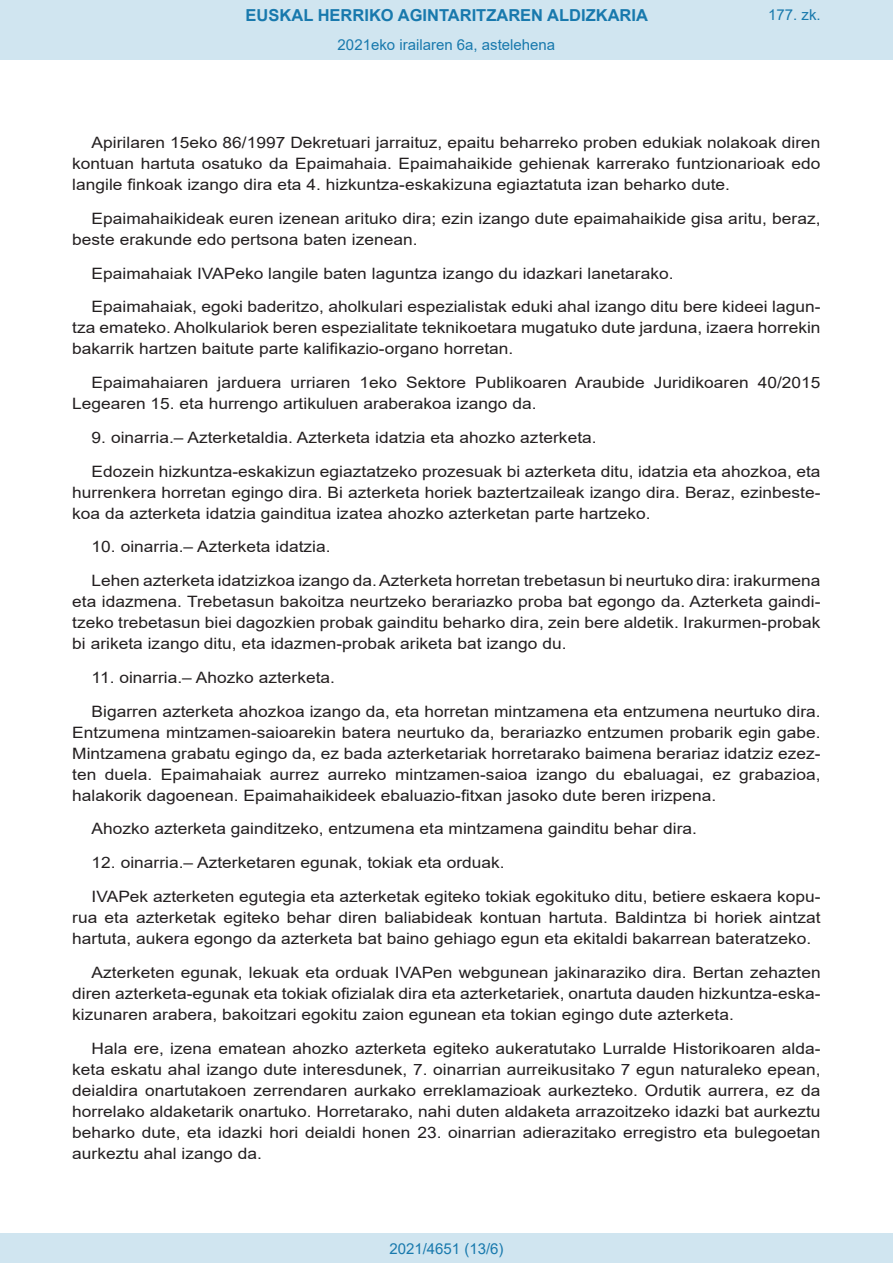
<style>
.page{position:relative;width:893px;height:1263px;background:#fff}
.page>*{position:absolute;margin:0;border:0;box-sizing:border-box;transform-origin:0 0}
.t1{font:700 16.5px "Arial";color:#1879ad}
.BOPVDetalle{font:15.6px/21px "Arial";color:#231f20;text-align:justify;scale:1.11 1}
.Paginacion_Centro{font:15px "Arial";color:#1879ad}
</style>
<div class="page">
<div style="left:0;top:0;width:893px;height:60px;background:#d0e5f0"></div>
<div style="left:0;top:1233px;width:893px;height:30px;background:#d0e5f0"></div>
<p class="t1" style="left:246px;top:3px;width:404px">EUSKAL HERRIKO AGINTARITZAREN ALDIZKARIA</p>
<p class="Paginacion_Centro" style="left:338px;top:35px;width:219px">2021eko irailaren 6a, astelehena</p>
<p class="Paginacion_Centro" style="left:768px;top:5px;width:54px">177. zk.</p>
<p class="BOPVDetalle" style="left:72px;top:132px;width:676px;text-indent:19px">Apirilaren 15eko 86/1997 Dekretuari jarraituz, epaitu beharreko proben edukiak nolakoak diren kontuan hartuta osatuko da Epaimahaia. Epaimahaikide gehienak karrerako funtzionarioak edo langile finkoak izango dira eta 4. hizkuntza-eskakizuna egiaztatuta izan beharko dute.</p>
<p class="BOPVDetalle" style="left:72px;top:208px;width:676px;text-indent:19px">Epaimahaikideak euren izenean arituko dira; ezin izango dute epaimahaikide gisa aritu, beraz, beste erakunde edo pertsona baten izenean.</p>
<p class="BOPVDetalle" style="left:92px;top:263px;width:526px">Epaimahaiak IVAPeko langile baten laguntza izango du idazkari lanetarako.</p>
<p class="BOPVDetalle" style="left:72px;top:296px;width:676px;text-indent:19px">Epaimahaiak, egoki baderitzo, aholkulari espezialistak eduki ahal izango ditu bere kideei lagun&shy;tza emateko. Aholkulariok beren espezialitate teknikoetara mugatuko dute jarduna, izaera horrekin bakarrik hartzen baitute parte kalifikazio-organo horretan.</p>
<p class="BOPVDetalle" style="left:72px;top:372px;width:676px;text-indent:19px">Epaimahaiaren jarduera urriaren 1eko Sektore Publikoaren Araubide Juridikoaren 40/2015<br>Legearen 15. eta hurrengo artikuluen araberakoa izango da.</p>
<p class="BOPVDetalle" style="left:92px;top:427px;width:456px">9. oinarria.– Azterketaldia. Azterketa idatzia eta ahozko azterketa.</p>
<p class="BOPVDetalle" style="left:72px;top:461px;width:676px;text-indent:19px">Edozein hizkuntza-eskakizun egiaztatzeko prozesuak bi azterketa ditu, idatzia eta ahozkoa, eta hurrenkera horretan egingo dira. Bi azterketa horiek baztertzaileak izango dira. Beraz, ezinbeste&shy;koa da azterketa idatzia gainditua izatea ahozko azterketan parte hartzeko.</p>
<p class="BOPVDetalle" style="left:92px;top:536px;width:217px">10. oinarria.– Azterketa idatzia.</p>
<p class="BOPVDetalle" style="left:72px;top:570px;width:676px;text-indent:19px">Lehen azterketa idatzizkoa izango da. Azterketa horretan trebetasun bi neurtuko dira: irakurmena eta idazmena. Trebetasun bakoitza neurtzeko berariazko proba bat egongo da. Azterketa gaindi&shy;tzeko trebetasun biei dagozkien probak gainditu beharko dira, zein bere aldetik. Irakurmen-probak bi ariketa izango ditu, eta idazmen-probak ariketa bat izango du.</p>
<p class="BOPVDetalle" style="left:92px;top:667px;width:221px">11. oinarria.– Ahozko azterketa.</p>
<p class="BOPVDetalle" style="left:72px;top:701px;width:676px;text-indent:19px">Bigarren azterketa ahozkoa izango da, eta horretan mintzamena eta entzumena neurtuko dira.<br>Entzumena mintzamen-saioarekin batera neurtuko da, berariazko entzumen probarik egin gabe.<br>Mintzamena grabatu egingo da, ez bada azterketariak horretarako baimena berariaz idatziz ezez&shy;ten duela. Epaimahaiak aurrez aurreko mintzamen-saioa izango du ebaluagai, ez grabazioa, halakorik dagoenean. Epaimahaikideek ebaluazio-fitxan jasoko dute beren irizpena.</p>
<p class="BOPVDetalle" style="left:92px;top:818px;width:547px">Ahozko azterketa gainditzeko, entzumena eta mintzamena gainditu behar dira.</p>
<p class="BOPVDetalle" style="left:92px;top:852px;width:374px">12. oinarria.– Azterketaren egunak, tokiak eta orduak.</p>
<p class="BOPVDetalle" style="left:72px;top:886px;width:676px;text-indent:19px">IVAPek azterketen egutegia eta azterketak egiteko tokiak egokituko ditu, betiere eskaera kopu&shy;rua eta azterketak egiteko behar diren baliabideak kontuan hartuta. Baldintza bi horiek aintzat hartuta, aukera egongo da azterketa bat baino gehiago egun eta ekitaldi bakarrean bateratzeko.</p>
<p class="BOPVDetalle" style="left:72px;top:962px;width:676px;text-indent:19px">Azterketen egunak, lekuak eta orduak IVAPen webgunean jakinaraziko dira. Bertan zehazten diren azterketa-egunak eta tokiak ofizialak dira eta azterketariek, onartuta dauden hizkuntza-eska&shy;kizunaren arabera, bakoitzari egokitu zaion egunean eta tokian egingo dute azterketa.</p>
<p class="BOPVDetalle" style="left:72px;top:1037px;width:676px;text-indent:19px">Hala ere, izena ematean ahozko azterketa egiteko aukeratutako Lurralde Historikoaren alda&shy;keta eskatu ahal izango dute interesdunek, 7. oinarrian aurreikusitako 7 egun naturaleko epean, deialdira onartutakoen zerrendaren aurkako erreklamazioak aurkezteko. Ordutik aurrera, ez da horrelako aldaketarik onartuko. Horretarako, nahi duten aldaketa arrazoitzeko idazki bat aurkeztu beharko dute, eta idazki hori deialdi honen 23. oinarrian adierazitako erregistro eta bulegoetan aurkeztu ahal izango da.</p>
<p class="Paginacion_Centro" style="left:389px;top:1238px;width:116px">2021/4651 (13/6)</p>
</div>
